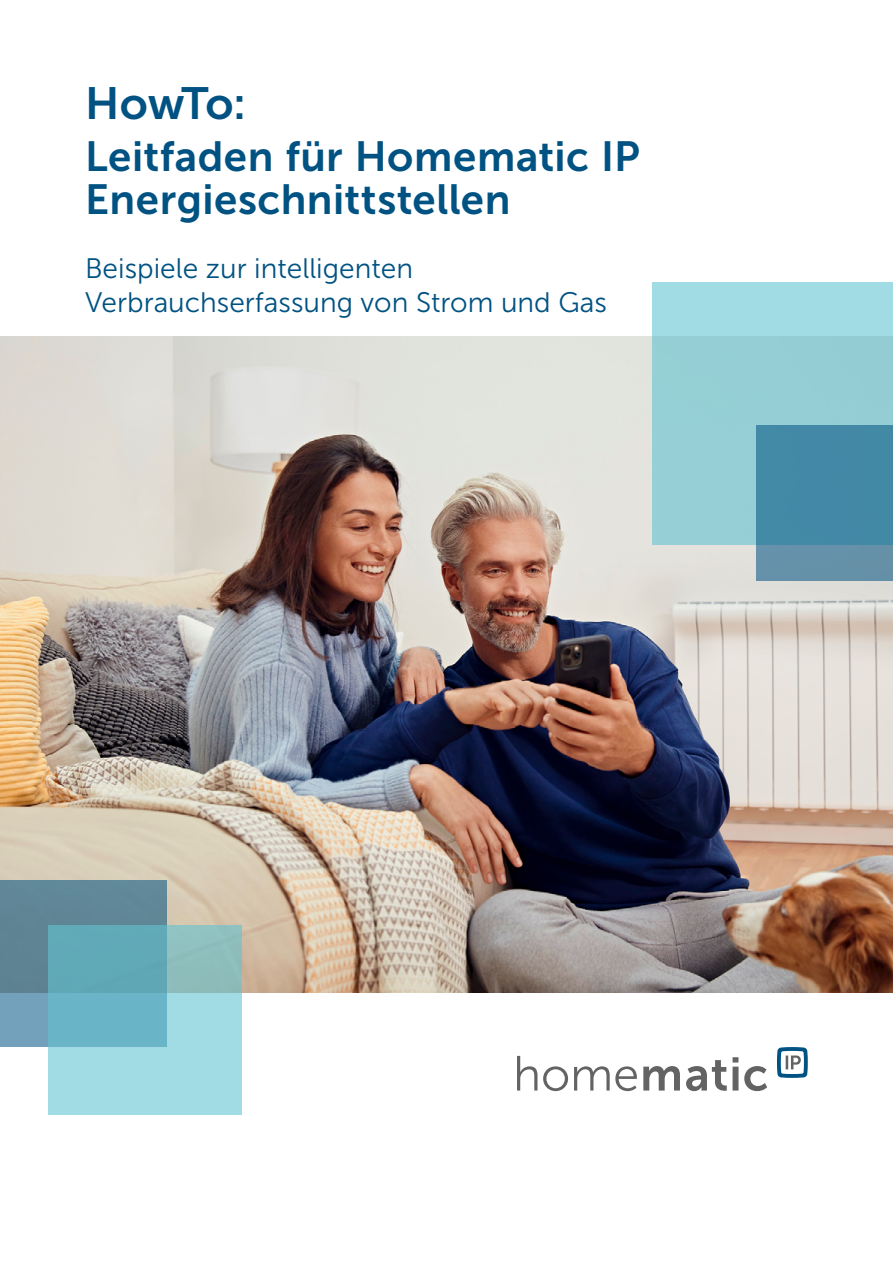
<style>
.page{position:relative;width:893px;height:1263px;background:#fff}
.page>*{position:absolute;margin:0;border:0;box-sizing:border-box;transform-origin:0 0}
.t1{font:45px "Museo Sans 700";letter-spacing:-.035em;color:#005282}
.t2{font:42px/43.5px "Museo Sans 700";letter-spacing:.01em;color:#005282}
.t3{font:28.05px "Museo Sans 300";color:#005282}
</style>
<div class="page">
<img style="left:0;top:337px;width:893px;height:655px">
<svg style="left:0;top:880px;width:167px;height:166px;background:#638b9d"></svg>
<svg style="left:49px;top:925px;width:193px;height:190px;background:#86c5cf"></svg>
<div style="left:652px;top:282px;width:241px;height:262px;background:linear-gradient(to right,#98d2d8,#99d3da)"></div>
<svg style="left:756px;top:425px;width:137px;height:156px;background:#4a8ba7"></svg>
<svg style="left:517px;top:1056px;width:250px;height:35px"></svg>
<svg style="left:777px;top:1047px;width:31px;height:31px"></svg>
<p class="t1" style="left:85px;top:78px;width:163px">HowTo:</p>
<p class="t2" style="left:85px;top:135px;width:556px">Leitfaden für Homematic IP<br>Energieschnittstellen</p>
<p class="t3" style="left:85px;top:254px;width:330px">Beispiele zur intelligenten</p>
<p class="t3" style="left:85px;top:287px;width:523px">Verbrauchserfassung von Strom und Gas</p>
</div>
